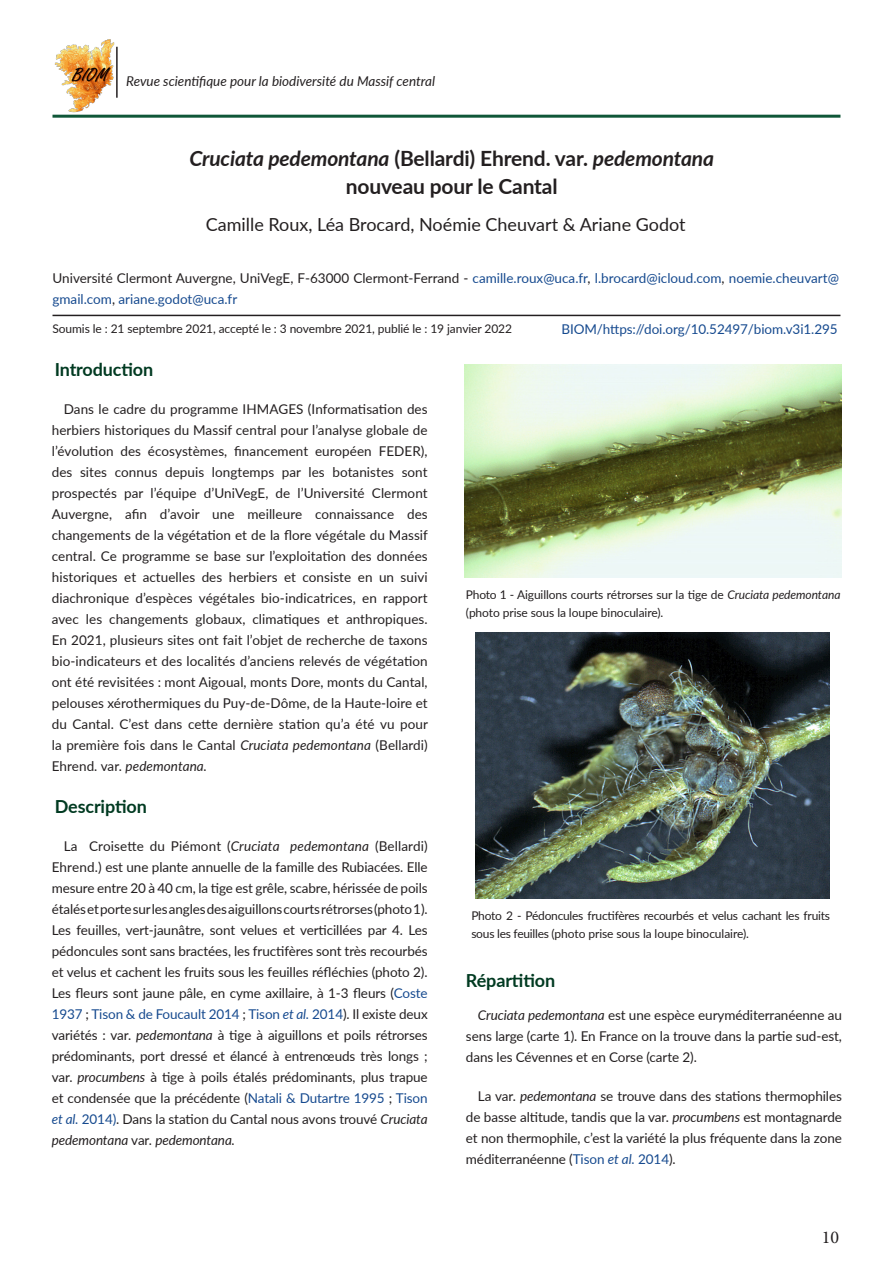
<style>
.page{position:relative;width:893px;height:1263px;background:#fff}
.page>*{position:absolute;margin:0;border:0;box-sizing:border-box;transform-origin:0 0}
.Titre{font:italic 700 21px "Lato";letter-spacing:-.005em;color:#231f20}
.Titre-2{font:700 21px "Lato";letter-spacing:-.005em;color:#231f20}
.Auteurs{font:18px "Lato";color:#231f20}
.Titre_1{font:700 18px "Lato";letter-spacing:-.005em;color:#003a21}
.No_Spacing{font:700 18px "Lato";letter-spacing:-.005em;color:#003a21}
.t1{font:18px "Minion Pro";color:#231f20}
.Texte{font:13.5px/21px "Lato";letter-spacing:-.005em;color:#231f20;text-align:justify}
.Info_auteurs{font:13.5px/21px "Lato";color:#164a8f}
.t2{font:italic 13.5px "Lato";color:#231f20}
.Titre_1-2{font:13.5px "Lato";letter-spacing:-.005em;color:#164a8f}
.Légende{font:12px/18px "Lato";letter-spacing:-.015em;color:#231f20}
.Texte-2{font:12px "Lato";letter-spacing:-.005em;color:#231f20}
.s1{font-style:normal}
.s2{color:#231f20}
.s3{font-style:italic}
.s4{color:#164a8f}
.s5{font-style:italic;color:#164a8f}
</style>
<div class="page">
<img style="left:54px;top:39px;width:61px;height:74px">
<hr style="left:52px;top:115px;width:788px;height:3px;background:#0f5738">
<hr style="left:116px;top:47px;width:2px;height:51px;background:#231f20">
<hr style="left:52px;top:315px;width:788px;height:1px;background:#231f20">
<img style="left:464px;top:364px;width:378px;height:213px">
<img style="left:475px;top:633px;width:355px;height:265px">
<p class="t2" style="left:126px;top:72px;width:310px">Revue scientifique pour la biodiversité du Massif central</p>
<p class="Titre" style="left:189px;top:143px;width:526px">Cruciata pedemontana <span class="s1">(Bellardi) Ehrend. var.</span> pedemontana</p>
<p class="Titre-2" style="left:346px;top:171px;width:213px">nouveau pour le Cantal</p>
<p class="Auteurs" style="left:206px;top:212px;width:481px">Camille Roux, Léa Brocard, Noémie Cheuvart &amp; Ariane Godot</p>
<p class="Info_auteurs" style="left:52px;top:267px;width:788px"><span class="s2">Université Clermont Auvergne, UniVegE, F-63000 Clermont-Ferrand -</span> camille.roux@uca.fr<span class="s2">,</span> l.brocard@icloud.com<span class="s2">,</span> noemie.cheuvart@ gmail.com<span class="s2">,</span> ariane.godot@uca.fr</p>
<p class="Texte-2" style="left:52px;top:320px;width:461px">Soumis le : 21 septembre 2021, accepté le : 3 novembre 2021, publié le : 19 janvier 2022</p>
<p class="Titre_1-2" style="left:561px;top:319px;width:278px">BIOM/https://doi.org/10.52497/biom.v3i1.295</p>
<p class="Titre_1" style="left:55px;top:356px;width:100px">Introduction</p>
<p class="Texte" style="left:52px;top:398px;width:378px;text-indent:12px">Dans le cadre du programme IHMAGES (Informatisation des herbiers historiques du Massif central pour l’analyse globale de l’évolution des écosystèmes, financement européen FEDER), des sites connus depuis longtemps par les botanistes sont prospectés par l’équipe d’UniVegE, de l’Université Clermont Auvergne, afin d’avoir une meilleure connaissance des changements de la végétation et de la flore végétale du Massif central. Ce programme se base sur l’exploitation des données historiques et actuelles des herbiers et consiste en un suivi diachronique d’espèces végétales bio-indicatrices, en rapport avec les changements globaux, climatiques et anthropiques.<br>En 2021, plusieurs sites ont fait l’objet de recherche de taxons bio-indicateurs et des localités d’anciens relevés de végétation ont été revisitées : mont Aigoual, monts Dore, monts du Cantal, pelouses xérothermiques du Puy-de-Dôme, de la Haute-loire et du Cantal. C’est dans cette dernière station qu’a été vu pour la première fois dans le Cantal <span class="s3">Cruciata pedemontana</span> (Bellardi)<br>Ehrend. var. <span class="s3">pedemontana.</span></p>
<p class="Titre_1" style="left:55px;top:793px;width:94px">Description</p>
<p class="Texte" style="left:52px;top:835px;width:377px;text-indent:12px">La Croisette du Piémont (<span class="s3">Cruciata pedemontana</span> (Bellardi)<br>Ehrend.) est une plante annuelle de la famille des Rubiacées. Elle mesure entre 20 à 40 cm, la tige est grêle, scabre, hérissée de poils étalés et porte sur les angles des aiguillons courts rétrorses (photo 1).<br>Les feuilles, vert-jaunâtre, sont velues et verticillées par 4. Les pédoncules sont sans bractées, les fructifères sont très recourbés et velus et cachent les fruits sous les feuilles réfléchies (photo 2).<br>Les fleurs sont jaune pâle, en cyme axillaire, à 1-3 fleurs (<span class="s4">Coste 1937</span> ; <span class="s4">Tison &amp; de Foucault 2014</span> ; <span class="s4">Tison</span> <span class="s5">et al.</span> <span class="s4">2014</span>). Il existe deux variétés : var. <span class="s3">pedemontana</span> à tige à aiguillons et poils rétrorses prédominants, port dressé et élancé à entrenœuds très longs ; var. <span class="s3">procumbens</span> à tige à poils étalés prédominants, plus trapue et condensée que la précédente (<span class="s4">Natali &amp; Dutartre 1995</span> ; <span class="s4">Tison </span><span class="s5">et al.</span> <span class="s4">2014)</span>. Dans la station du Cantal nous avons trouvé <span class="s3">Cruciata pedemontana</span> var. <span class="s3">pedemontana.</span></p>
<p class="Légende" style="left:466px;top:585px;width:376px">Photo 1 - Aiguillons courts rétrorses sur la tige de <span class="s3">Cruciata pedemontana </span>(photo prise sous la loupe binoculaire).</p>
<p class="Légende" style="left:471px;top:906px;width:360px">Photo 2 - Pédoncules fructifères recourbés et velus cachant les fruits sous les feuilles (photo prise sous la loupe binoculaire).</p>
<p class="No_Spacing" style="left:466px;top:967px;width:91px">Répartition</p>
<p class="Texte" style="left:466px;top:1004px;width:377px;text-indent:12px"><span class="s3">Cruciata pedemontana</span> est une espèce euryméditerranéenne au sens large (carte 1). En France on la trouve dans la partie sud-est, dans les Cévennes et en Corse (carte 2).</p>
<p class="Texte" style="left:466px;top:1085px;width:377px;text-indent:12px">La var. <span class="s3">pedemontana</span> se trouve dans des stations thermophiles de basse altitude, tandis que la var. <span class="s3">procumbens</span> est montagnarde et non thermophile, c’est la variété la plus fréquente dans la zone méditerranéenne (<span class="s4">Tison</span> <span class="s5">et al.</span> <span class="s4">2014</span>).</p>
<p class="t1" style="left:822px;top:1225px;width:19px">10</p>
</div>
